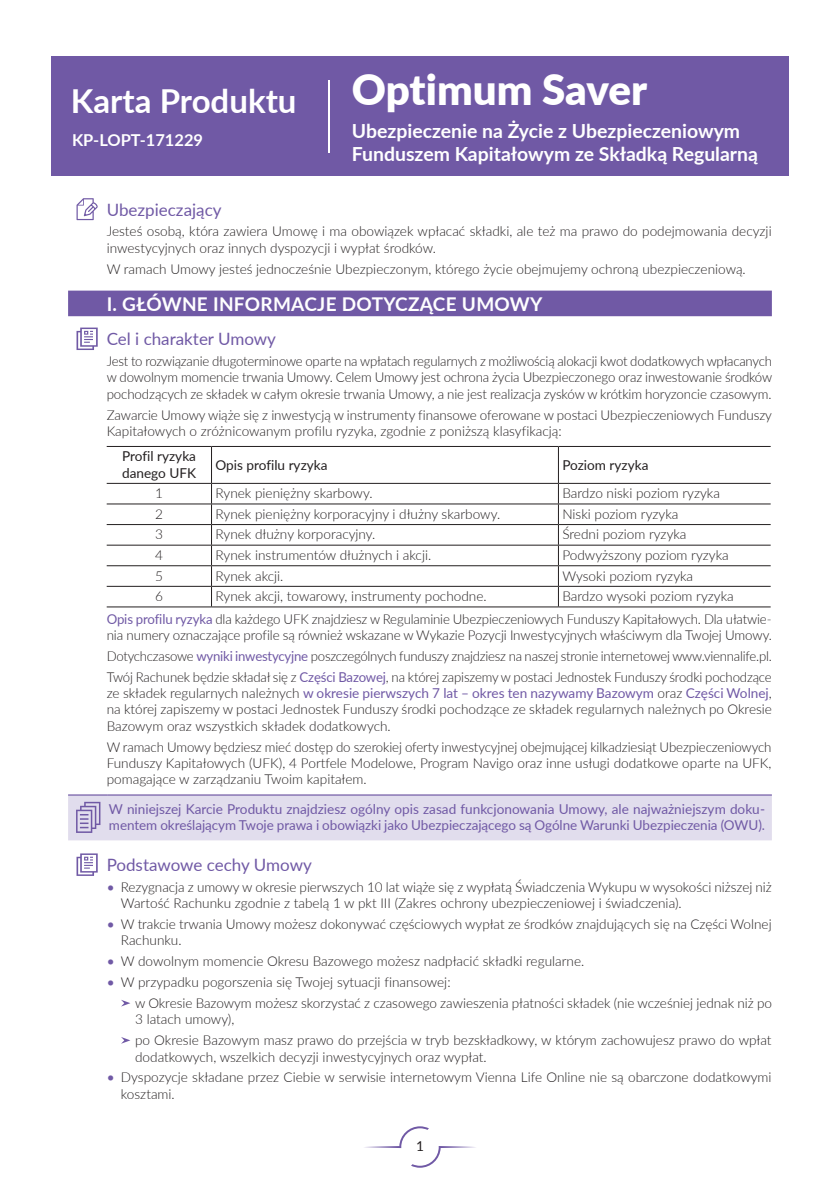
<style>
.page{position:relative;width:840px;height:1191px;background:#fff}
.page>*{position:absolute;margin:0;border:0;box-sizing:border-box;transform-origin:0 0}
.NAZWA{font:900 42px "Lato";letter-spacing:-.005em;color:#fff}
.SKOROWIDZ__OWU__KP{font:700 33px "Lato";color:#fff}
.UBEZP{font:700 19.4px/23.2px "Lato";color:#fff}
.KP__BELKA_NIEBIESKA{font:700 19px "Lato";letter-spacing:.015em;color:#fff}
.KP__TYTULY_NIEBIESK{font:17px "Lato";color:#7059a5}
.SYGN_LEWA{font:700 16.4px "Lato";color:#fff}
.KP__TRESC_WCIETA_6{font:300 13.6px/16.4px "Lato";letter-spacing:-.005em;color:#231f20}
.KP__TRESC___WCIETA{font:300 13.6px/16.4px "Lato";color:#231f20}
.TAB_light_czarny_lew{font:300 13.6px "Lato";color:#231f20}
.KP__TRESC_-__WCIETA{font:300 13.6px/16.4px "Lato";color:#231f20}
.DO_OBJASNIEN_tekst_I{font:13.6px/16.4px "Lato";letter-spacing:-.005em;color:#7059a5}
.TAB_light_czarny_lew-2{font:13.6px "Lato";color:#231f20}
.TAB_light_czarny_cen{font:13.6px/16.4px "Lato";color:#231f20}
.TAB_light_czarny_cen-2{font:300 13.6px "Lato";color:#231f20}
.PAGINA{font:13.6px "Lato";color:#231f20}
.s1{font-weight:400;color:#7059a5}
</style>
<div class="page">
<svg style="left:364px;top:1126px;width:112px;height:41px"></svg>
<div style="left:51px;top:57px;width:737px;height:119px;background:#7059a5"></div>
<hr style="left:328px;top:80px;width:2px;height:73px;background:#fff">
<div style="left:68px;top:291px;width:703px;height:25px;background:#7059a5"></div>
<svg style="left:76px;top:198px;width:22px;height:22px"></svg>
<svg style="left:76px;top:327px;width:22px;height:23px"></svg>
<hr style="left:211px;top:447px;width:1px;height:36px;background:#231f20">
<hr style="left:107px;top:483px;width:104px;height:1px;background:#231f20">
<hr style="left:211px;top:483px;width:347px;height:1px;background:#231f20">
<hr style="left:558px;top:483px;width:212px;height:1px;background:#231f20">
<hr style="left:107px;top:503px;width:104px;height:1px;background:#231f20">
<hr style="left:211px;top:503px;width:347px;height:1px;background:#231f20">
<hr style="left:558px;top:503px;width:212px;height:1px;background:#231f20">
<hr style="left:107px;top:524px;width:104px;height:1px;background:#231f20">
<hr style="left:211px;top:524px;width:347px;height:1px;background:#231f20">
<hr style="left:558px;top:524px;width:212px;height:1px;background:#231f20">
<hr style="left:107px;top:545px;width:104px;height:1px;background:#231f20">
<hr style="left:211px;top:545px;width:347px;height:1px;background:#231f20">
<hr style="left:558px;top:545px;width:212px;height:1px;background:#231f20">
<hr style="left:107px;top:565px;width:104px;height:1px;background:#231f20">
<hr style="left:211px;top:565px;width:347px;height:1px;background:#231f20">
<hr style="left:558px;top:565px;width:212px;height:1px;background:#231f20">
<hr style="left:107px;top:586px;width:104px;height:1px;background:#231f20">
<hr style="left:211px;top:586px;width:347px;height:1px;background:#231f20">
<hr style="left:558px;top:586px;width:212px;height:1px;background:#231f20">
<hr style="left:107px;top:446px;width:104px;height:1px;background:#231f20">
<hr style="left:211px;top:446px;width:347px;height:1px;background:#231f20">
<hr style="left:558px;top:446px;width:212px;height:1px;background:#231f20">
<hr style="left:107px;top:606px;width:104px;height:1px;background:#231f20">
<hr style="left:211px;top:606px;width:347px;height:1px;background:#231f20">
<hr style="left:558px;top:606px;width:212px;height:1px;background:#231f20">
<hr style="left:557px;top:447px;width:1px;height:36px;background:#231f20">
<svg style="left:211px;top:484px;width:1px;height:122px"></svg>
<svg style="left:557px;top:484px;width:1px;height:122px"></svg>
<hr style="left:108px;top:794px;width:663px;height:1px;background:#7059a5">
<hr style="left:68px;top:794px;width:40px;height:1px;background:#7059a5">
<div style="left:68px;top:795px;width:703px;height:45px;background:#e1dded"></div>
<svg style="left:76px;top:853px;width:22px;height:23px"></svg>
<svg style="left:121px;top:1000px;width:9px;height:6px"></svg>
<svg style="left:121px;top:1037px;width:9px;height:6px"></svg>
<p class="SKOROWIDZ__OWU__KP" style="left:71px;top:77px;width:227px">Karta Produktu</p>
<p class="SYGN_LEWA" style="left:72px;top:128px;width:132px">KP-LOPT-171229</p>
<p class="NAZWA" style="left:351px;top:58px;width:296px">Optimum Saver</p>
<p class="UBEZP" style="left:351px;top:118px;width:407px">Ubezpieczenie na Życie z Ubezpieczeniowym<br>Funduszem Kapitałowym ze Składką Regularną</p>
<p class="KP__TYTULY_NIEBIESK" style="left:107px;top:197px;width:116px">Ubezpieczający</p>
<p class="KP__TRESC_WCIETA_6" style="left:107px;top:223px;width:666px">Jesteś osobą, która zawiera Umowę i ma obowiązek wpłacać składki, ale też ma prawo do podejmowania decyzji inwestycyjnych oraz innych dyspozycji i wypłat środków.</p>
<p class="KP__TRESC_WCIETA_6" style="left:107px;top:260px;width:640px">W ramach Umowy jesteś jednocześnie Ubezpieczonym, którego życie obejmujemy ochroną ubezpieczeniową.</p>
<p class="KP__BELKA_NIEBIESKA" style="left:107px;top:290px;width:437px">I. GŁÓWNE INFORMACJE DOTYCZĄCE UMOWY</p>
<p class="KP__TYTULY_NIEBIESK" style="left:107px;top:327px;width:171px">Cel i charakter Umowy</p>
<p class="KP__TRESC_WCIETA_6" style="left:107px;top:352px;width:666px;text-align:justify">Jest to rozwiązanie długoterminowe oparte na wpłatach regularnych z możliwością alokacji kwot dodatkowych wpłacanych w dowolnym momencie trwania Umowy. Celem Umowy jest ochrona życia Ubezpieczonego oraz inwestowanie środków pochodzących ze składek w całym okresie trwania Umowy, a nie jest realizacja zysków w krótkim horyzoncie czasowym.</p>
<p class="KP__TRESC_WCIETA_6" style="left:107px;top:406px;width:666px">Zawarcie Umowy wiąże się z inwestycją w instrumenty finansowe oferowane w postaci Ubezpieczeniowych Funduszy<br>Kapitałowych o zróżnicowanym profilu ryzyka, zgodnie z poniższą klasyfikacją:</p>
<p class="TAB_light_czarny_cen" style="left:122px;top:447px;width:75px">Profil ryzyka danego UFK</p>
<p class="TAB_light_czarny_lew-2" style="left:215px;top:455px;width:113px">Opis profilu ryzyka</p>
<p class="TAB_light_czarny_lew-2" style="left:562px;top:455px;width:87px">Poziom ryzyka</p>
<p class="TAB_light_czarny_cen-2" style="left:155px;top:484px;width:9px">1</p>
<p class="TAB_light_czarny_lew" style="left:215px;top:484px;width:158px">Rynek pieniężny skarbowy.</p>
<p class="TAB_light_czarny_lew" style="left:562px;top:484px;width:159px">Bardzo niski poziom ryzyka</p>
<p class="TAB_light_czarny_cen-2" style="left:155px;top:504px;width:9px">2</p>
<p class="TAB_light_czarny_lew" style="left:215px;top:504px;width:286px">Rynek pieniężny korporacyjny i dłużny skarbowy.</p>
<p class="TAB_light_czarny_lew" style="left:562px;top:504px;width:117px">Niski poziom ryzyka</p>
<p class="TAB_light_czarny_cen-2" style="left:155px;top:525px;width:9px">3</p>
<p class="TAB_light_czarny_lew" style="left:215px;top:525px;width:161px">Rynek dłużny korporacyjny.</p>
<p class="TAB_light_czarny_lew" style="left:562px;top:525px;width:126px">Średni poziom ryzyka</p>
<p class="TAB_light_czarny_cen-2" style="left:155px;top:546px;width:9px">4</p>
<p class="TAB_light_czarny_lew" style="left:215px;top:546px;width:217px">Rynek instrumentów dłużnych i akcji.</p>
<p class="TAB_light_czarny_lew" style="left:562px;top:546px;width:168px">Podwyższony poziom ryzyka</p>
<p class="TAB_light_czarny_cen-2" style="left:155px;top:566px;width:9px">5</p>
<p class="TAB_light_czarny_lew" style="left:215px;top:566px;width:69px">Rynek akcji.</p>
<p class="TAB_light_czarny_lew" style="left:562px;top:566px;width:132px">Wysoki poziom ryzyka</p>
<p class="TAB_light_czarny_cen-2" style="left:155px;top:587px;width:9px">6</p>
<p class="TAB_light_czarny_lew" style="left:215px;top:587px;width:272px">Rynek akcji, towarowy, instrumenty pochodne.</p>
<p class="TAB_light_czarny_lew" style="left:562px;top:587px;width:173px">Bardzo wysoki poziom ryzyka</p>
<p class="KP__TRESC_WCIETA_6" style="left:107px;top:610px;width:666px"><span class="s1">Opis profilu ryzyka</span> dla każdego UFK znajdziesz w Regulaminie Ubezpieczeniowych Funduszy Kapitałowych. Dla ułatwie&shy;nia numery oznaczające profile są również wskazane w Wykazie Pozycji Inwestycyjnych właściwym dla Twojej Umowy.</p>
<p class="KP__TRESC_WCIETA_6" style="left:107px;top:647px;width:666px">Dotychczasowe <span class="s1">wyniki inwestycyjne</span> poszczególnych funduszy znajdziesz na naszej stronie internetowej www.viennalife.pl.</p>
<p class="KP__TRESC_WCIETA_6" style="left:107px;top:668px;width:666px;text-align:justify">Twój Rachunek będzie składał się z <span class="s1">Części Bazowej</span>, na której zapiszemy w postaci Jednostek Funduszy środki pochodzące ze składek regularnych należnych <span class="s1">w okresie pierwszych 7 lat – okres ten nazywamy Bazowym</span> oraz <span class="s1">Części Wolnej</span>, na której zapiszemy w postaci Jednostek Funduszy środki pochodzące ze składek regularnych należnych po Okresie Bazowym oraz wszystkich składek dodatkowych.</p>
<p class="KP__TRESC_WCIETA_6" style="left:107px;top:738px;width:666px;text-align:justify">W ramach Umowy będziesz mieć dostęp do szerokiej oferty inwestycyjnej obejmującej kilkadziesiąt Ubezpieczeniowych Funduszy Kapitałowych (UFK), 4 Portfele Modelowe, Program Navigo oraz inne usługi dodatkowe oparte na UFK, pomagające w zarządzaniu Twoim kapitałem.</p>
<p class="DO_OBJASNIEN_tekst_I" style="left:109px;top:800px;width:657px">W niniejszej Karcie Produktu znajdziesz ogólny opis zasad funkcjonowania Umowy, ale najważniejszym doku&shy;mentem określającym Twoje prawa i obowiązki jako Ubezpieczającego są Ogólne Warunki Ubezpieczenia (OWU).</p>
<p class="KP__TYTULY_NIEBIESK" style="left:107px;top:852px;width:206px">Podstawowe cechy Umowy</p>
<p class="KP__TRESC___WCIETA" style="left:121px;top:878px;width:652px;text-indent:-14px"><span class="s1">•</span> Rezygnacja z umowy w okresie pierwszych 10 lat wiąże się z wypłatą Świadczenia Wykupu w wysokości niższej niż<br>Wartość Rachunku zgodnie z tabelą 1 w pkt III (Zakres ochrony ubezpieczeniowej i świadczenia).</p>
<p class="KP__TRESC___WCIETA" style="left:121px;top:915px;width:652px;text-indent:-14px"><span class="s1">•</span> W trakcie trwania Umowy możesz dokonywać częściowych wypłat ze środków znajdujących się na Części Wolnej<br>Rachunku.</p>
<p class="KP__TRESC___WCIETA" style="left:107px;top:952px;width:479px"><span class="s1">•</span> W dowolnym momencie Okresu Bazowego możesz nadpłacić składki regularne.</p>
<p class="KP__TRESC___WCIETA" style="left:107px;top:973px;width:345px"><span class="s1">•</span> W przypadku pogorszenia się Twojej sytuacji finansowej:</p>
<p class="KP__TRESC_-__WCIETA" style="left:135px;top:994px;width:638px">w Okresie Bazowym możesz skorzystać z czasowego zawieszenia płatności składek (nie wcześniej jednak niż po<br>3 latach umowy),</p>
<p class="KP__TRESC_-__WCIETA" style="left:135px;top:1031px;width:637px">po Okresie Bazowym masz prawo do przejścia w tryb bezskładkowy, w którym zachowujesz prawo do wpłat dodatkowych, wszelkich decyzji inwestycyjnych oraz wypłat.</p>
<p class="KP__TRESC___WCIETA" style="left:121px;top:1068px;width:651px;text-indent:-14px"><span class="s1">•</span> Dyspozycje składane przez Ciebie w serwisie internetowym Vienna Life Online nie są obarczone dodatkowymi kosztami.</p>
<p class="PAGINA" style="left:416px;top:1136px;width:9px">1</p>
</div>
